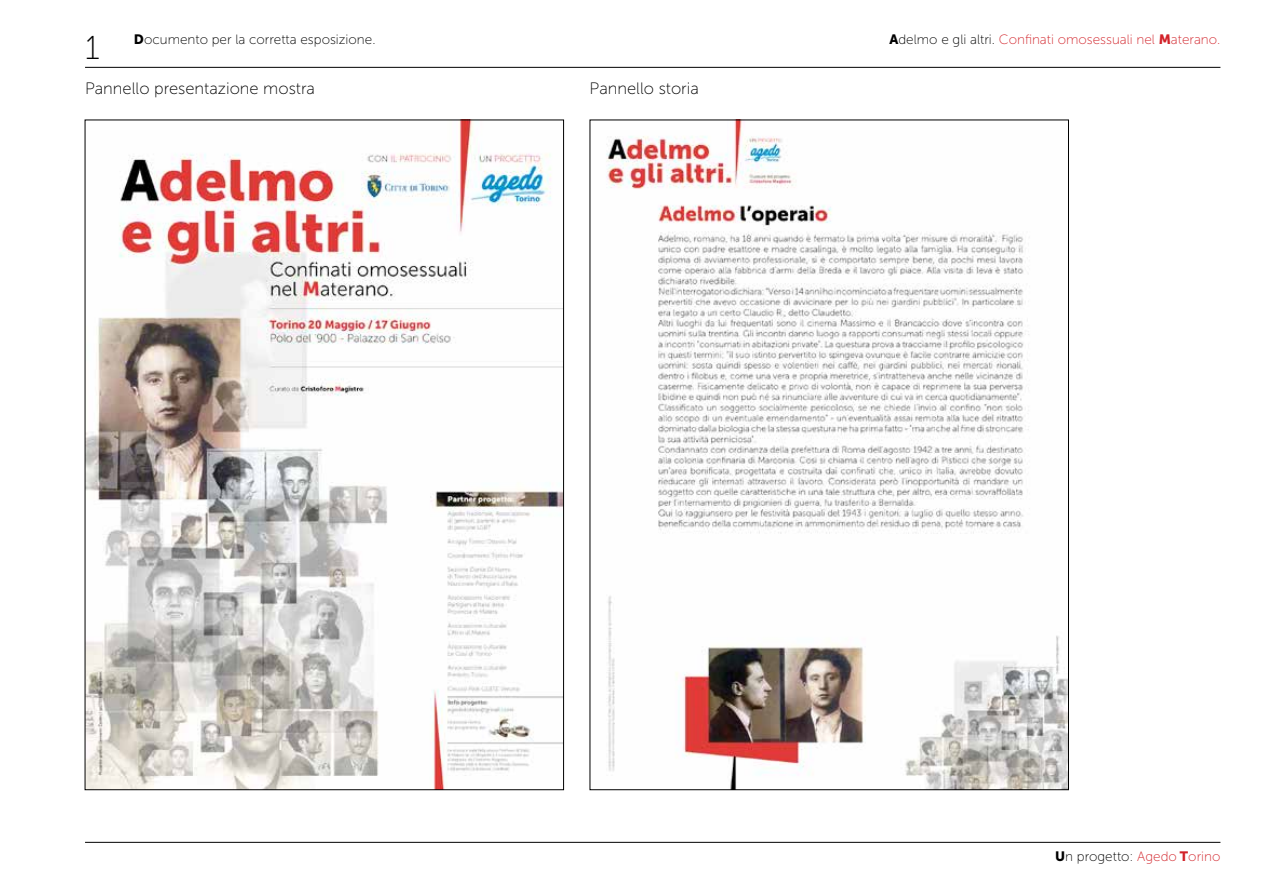
<style>
.page{position:relative;width:1263px;height:893px;background:#fff}
.page>*{position:absolute;margin:0;border:0;box-sizing:border-box;transform-origin:0 0}
.t1{font:33px "Museo Sans 100";color:#000}
.t2{font:16.5px "Museo Sans 100";color:#000}
.t3{font:13.5px "Museo Sans 100";color:#000}
.t4{font:13.5px "Museo Sans 100";color:#d2232a}
.s1{font-family:"Museo Sans 900"}
.s2{font-family:"Museo Sans 900";color:#000}
.s3{color:#000}
.s4{color:#d2232a}
.s5{font-family:"Museo Sans 900";color:#d2232a}
</style>
<div class="page">
<hr style="left:85px;top:67px;width:1135px;height:1px;background:#000">
<hr style="left:85px;top:842px;width:1135px;height:1px;background:#000">
<img style="left:87px;top:122px;width:475px;height:666px">
<img style="left:606px;top:122px;width:461px;height:666px">
<p class="t3" style="left:134px;top:32px;width:243px"><span class="s1">D</span>ocumento per la corretta esposizione.</p>
<h1 class="t1" style="left:85px;top:30px;width:16px">1</h1>
<p class="t2" style="left:85px;top:80px;width:232px">Pannello presentazione mostra</p>
<p class="t2" style="left:590px;top:80px;width:111px">Pannello storia</p>
<p class="t4" style="left:889px;top:32px;width:332px"><span class="s2">A</span><span class="s3">delmo e gli altri.</span> Confinati omosessuali nel <span class="s1">M</span>aterano.</p>
<p class="t3" style="left:1055px;top:849px;width:167px"><span class="s1">U</span>n progetto: <span class="s4">Agedo</span> <span class="s5">T</span><span class="s4">orino</span></p>
</div>
